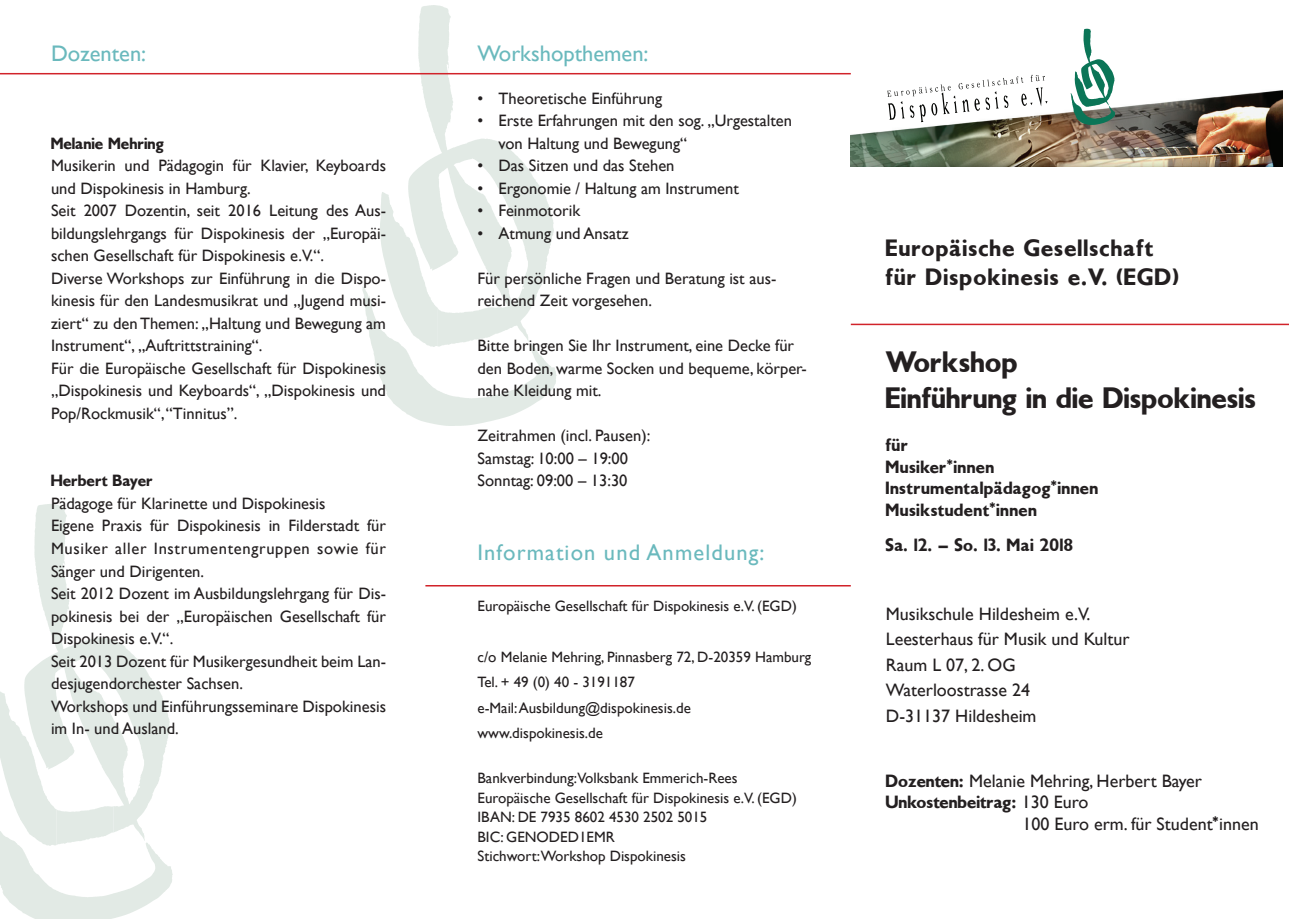
<style>
.page{position:relative;width:1289px;height:919px;background:#fff}
.page>*{position:absolute;margin:0;border:0;box-sizing:border-box;transform-origin:0 0}
.t1{font:700 30px/36px "Gill Sans";letter-spacing:.04em;color:#231f20}
.t2{font:700 24px/28.8px "Gill Sans";letter-spacing:.08em;color:#231f20}
.t3{font:22.5px "Gill Sans";color:#6ab9bd}
.t4{font:22.5px "Gill Sans";letter-spacing:.05em;color:#6ab9bd}
.t5{font:18px/25.5px "Gill Sans";color:#231f20}
.t6{font:700 18px/21.6px "Gill Sans";letter-spacing:.06em;color:#231f20}
.t7{font:700 18px "Gill Sans";letter-spacing:.04em;color:#231f20}
.t8{font:16.5px/22.5px "Gill Sans";color:#231f20}
.t9{font:700 16.5px "Gill Sans";letter-spacing:.04em;color:#231f20}
.t10{font:15px/19.5px "Gill Sans";color:#231f20}
.s1{font-weight:700}
.s2{font-weight:400}
</style>
<div class="page">
<svg style="left:380px;top:5px;width:174px;height:281px"></svg>
<svg style="left:362px;top:286px;width:194px;height:140px"></svg>
<svg style="left:0;top:504px;width:170px;height:302px"></svg>
<svg style="left:0;top:806px;width:173px;height:112px"></svg>
<img style="left:850px;top:73px;width:432px;height:93px">
<svg style="left:1070px;top:29px;width:45px;height:96px"></svg>
<svg style="left:887px;top:75px;width:160px;height:47px"></svg>
<hr style="left:850px;top:323px;width:438px;height:2px;background:#d1232a">
<hr style="left:425px;top:585px;width:425px;height:1px;background:#d1232a">
<hr style="left:0;top:73px;width:850px;height:1px;background:#d1232a">
<h3 class="t3" style="left:51px;top:41px;width:97px">Dozenten:</h3>
<p class="t9" style="left:51px;top:134px;width:114px">Melanie Mehring</p>
<p class="t8" style="left:51px;top:154px;width:336px">Musikerin und Pädagogin für Klavier, Keyboards und Dispokinesis in Hamburg.<br>Seit 2007 Dozentin, seit 2016 Leitung des Aus&shy;bildungslehrgangs für Dispokinesis der „Europäi&shy;schen Gesellschaft für Dispokinesis e.V.“.<br>Diverse Workshops zur Einführung in die Dispo&shy;kinesis für den Landesmusikrat und „Jugend musi&shy;ziert“ zu den Themen: „Haltung und Bewegung am Instrument“, „Auftrittstraining“.<br>Für die Europäische Gesellschaft für Dispokinesis „Dispokinesis und Keyboards“, „Dispokinesis und Pop/Rockmusik“, “Tinnitus”.</p>
<p class="t9" style="left:51px;top:471px;width:103px">Herbert Bayer</p>
<p class="t8" style="left:51px;top:492px;width:336px">Pädagoge für Klarinette und Dispokinesis<br>Eigene Praxis für Dispokinesis in Filderstadt für Musiker aller Instrumentengruppen sowie für Sänger und Dirigenten.<br>Seit 2012 Dozent im Ausbildungslehrgang für Dis&shy;pokinesis bei der „Europäischen Gesellschaft für Dispokinesis e.V.“.<br>Seit 2013 Dozent für Musikergesundheit beim Lan&shy;desjugendorchester Sachsen.<br>Workshops und Einführungsseminare Dispokinesis im In- und Ausland.</p>
<h3 class="t3" style="left:477px;top:41px;width:172px">Workshopthemen:</h3>
<p class="t8" style="left:477px;top:87px;width:186px">• Theoretische Einführung</p>
<p class="t8" style="left:498px;top:109px;width:295px;text-indent:-21px">• Erste Erfahrungen mit den sog. „Urgestalten von Haltung und Bewegung“</p>
<p class="t8" style="left:477px;top:154px;width:198px">• Das Sitzen und das Stehen</p>
<p class="t8" style="left:477px;top:177px;width:263px">• Ergonomie / Haltung am Instrument</p>
<p class="t8" style="left:477px;top:199px;width:104px">• Feinmotorik</p>
<p class="t8" style="left:477px;top:222px;width:153px">• Atmung und Ansatz</p>
<p class="t8" style="left:477px;top:267px;width:300px">Für persönliche Fragen und Beratung ist aus&shy;reichend Zeit vorgesehen.</p>
<p class="t8" style="left:477px;top:334px;width:331px">Bitte bringen Sie Ihr Instrument, eine Decke für den Boden, warme Socken und bequeme, körper&shy;nahe Kleidung mit.</p>
<p class="t8" style="left:477px;top:424px;width:174px">Zeitrahmen (incl. Pausen):<br>Samstag: 10:00 – 19:00<br>Sonntag: 09:00 – 13:30</p>
<h3 class="t4" style="left:477px;top:539px;width:288px">Information und Anmeldung:</h3>
<p class="t10" style="left:477px;top:595px;width:321px">Europäische Gesellschaft für Dispokinesis e.V. (EGD)</p>
<p class="t10" style="left:477px;top:643px;width:335px;line-height:25.5px">c/o Melanie Mehring, Pinnasberg 72, D-20359 Hamburg Tel. + 49 (0) 40 - 3191187<br>e-Mail: Ausbildung@dispokinesis.de www.dispokinesis.de</p>
<p class="t10" style="left:477px;top:768px;width:321px">Bankverbindung:Volksbank Emmerich-Rees Europäische Gesellschaft für Dispokinesis e.V. (EGD)<br>IBAN: DE 7935 8602 4530 2502 5015<br>BIC: GENODED1EMR<br>Stichwort:Workshop Dispokinesis</p>
<h2 class="t2" style="left:885px;top:234px;width:294px">Europäische Gesellschaft für Dispokinesis e.V. (EGD)</h2>
<h1 class="t1" style="left:885px;top:344px;width:371px">Workshop<br>Einführung in die Dispokinesis</h1>
<p class="t6" style="left:885px;top:434px;width:213px">für<br>Musiker*innen<br>Instrumentalpädagog*innen<br>Musikstudent*innen</p>
<p class="t6" style="left:885px;top:534px;width:188px">Sa. 12. – So. 13. Mai 2018</p>
<p class="t5" style="left:885px;top:600px;width:245px">Musikschule Hildesheim e.V.<br>Leesterhaus für Musik und Kultur<br>Raum L 07, 2. OG<br>Waterloostrasse 24<br>D-31137 Hildesheim</p>
<p class="t5" style="left:885px;top:767px;width:317px"><span class="s1">Dozenten:</span> Melanie Mehring, Herbert Bayer</p>
<p class="t7" style="left:885px;top:792px;width:204px">Unkostenbeitrag: <span class="s2">130 Euro</span></p>
<p class="t5" style="left:1022px;top:810px;width:238px">100 Euro erm. für Student<span class="s1">*</span>innen</p>
</div>
